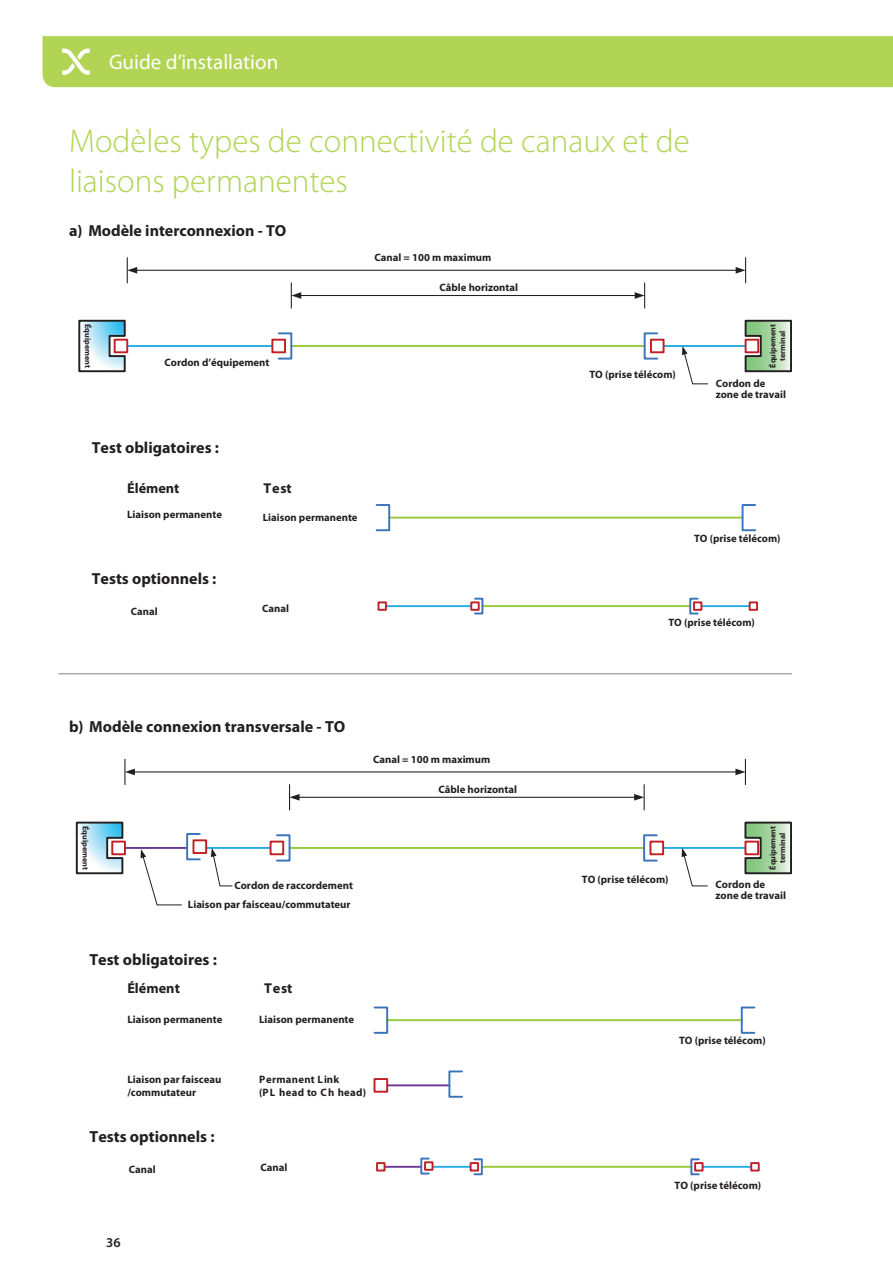
<style>
.page{position:relative;width:893px;height:1263px;background:#fff}
.page>*{position:absolute;margin:0;border:0;box-sizing:border-box;transform-origin:0 0}
.t1{font:300 33px/39.6px "Myriad Pro";color:#b2d454}
.t2{font:21px "Myriad Pro";color:#fff}
.t3{font:700 16.05px "Myriad Pro";color:#231f20}
.t4{font:700 14.25px "Myriad Pro";color:#231f20}
.t5{font:600 13.5px "Myriad Pro";color:#231f20}
.t6{font:700 10.65px/10.6px "Myriad Pro";color:#231f20}
.t7{font:700 10.65px/12.9px "Myriad Pro";letter-spacing:.03em;color:#231f20}
.t8{font:700 8.1px/9.6px "Myriad Pro";color:#231f20;text-align:center}
.t9{font:700 7.95px/9.6px "Myriad Pro";color:#231f20;text-align:center}
</style>
<div class="page">
<div style="left:43px;top:36px;width:850px;height:51px;background:#b2d454"></div>
<hr style="left:664px;top:345px;width:82px;height:2px;background:#27ade3">
<hr style="left:127px;top:345px;width:145px;height:2px;background:#27ade3">
<div style="left:114px;top:339px;width:14px;height:14px;background:#c02025"></div>
<div style="left:271px;top:339px;width:15px;height:14px;background:#fff;border:2px solid #c02025"></div>
<div style="left:650px;top:339px;width:14px;height:14px;background:#fff;border:2px solid #c02025"></div>
<svg style="left:277px;top:332px;width:382px;height:28px"></svg>
<svg style="left:744px;top:319px;width:48px;height:54px;background:#a2b899"></svg>
<svg style="left:78px;top:319px;width:49px;height:54px"></svg>
<hr style="left:136px;top:270px;width:600px;height:1px;background:#231f20">
<svg style="left:127px;top:258px;width:10px;height:25px"></svg>
<svg style="left:736px;top:258px;width:10px;height:25px"></svg>
<hr style="left:300px;top:295px;width:335px;height:1px;background:#231f20">
<svg style="left:291px;top:283px;width:10px;height:25px"></svg>
<svg style="left:635px;top:283px;width:10px;height:25px"></svg>
<svg style="left:682px;top:346px;width:26px;height:38px"></svg>
<svg style="left:375px;top:504px;width:381px;height:28px"></svg>
<hr style="left:701px;top:605px;width:49px;height:2px;background:#27ade3">
<hr style="left:386px;top:605px;width:85px;height:2px;background:#27ade3">
<div style="left:378px;top:601px;width:9px;height:10px;background:#fff;border:2px solid #c02025"></div>
<svg style="left:470px;top:601px;width:3px;height:10px"></svg>
<svg style="left:700px;top:601px;width:2px;height:10px"></svg>
<div style="left:749px;top:601px;width:9px;height:10px;background:#fff;border:2px solid #c02025"></div>
<svg style="left:473px;top:597px;width:227px;height:18px"></svg>
<hr style="left:125px;top:847px;width:62px;height:2px;background:#6e3996">
<hr style="left:663px;top:847px;width:82px;height:2px;background:#27ade3">
<hr style="left:206px;top:847px;width:65px;height:2px;background:#27ade3">
<svg style="left:124px;top:841px;width:2px;height:14px"></svg>
<div style="left:270px;top:841px;width:14px;height:14px;background:#fff;border:2px solid #c02025"></div>
<div style="left:649px;top:841px;width:15px;height:14px;background:#fff;border:2px solid #c02025"></div>
<svg style="left:275px;top:834px;width:384px;height:28px"></svg>
<svg style="left:743px;top:821px;width:49px;height:54px;background:#a3b99a"></svg>
<svg style="left:75px;top:821px;width:49px;height:54px"></svg>
<hr style="left:134px;top:771px;width:602px;height:1px;background:#231f20">
<svg style="left:124px;top:759px;width:11px;height:26px"></svg>
<svg style="left:735px;top:759px;width:11px;height:26px"></svg>
<hr style="left:299px;top:797px;width:336px;height:1px;background:#231f20">
<svg style="left:289px;top:785px;width:11px;height:25px"></svg>
<svg style="left:634px;top:785px;width:11px;height:25px"></svg>
<svg style="left:682px;top:848px;width:26px;height:38px"></svg>
<div style="left:193px;top:839px;width:14px;height:15px;background:#fff;border:2px solid #c02025"></div>
<div style="left:186px;top:833px;width:15px;height:27px;border:2px solid #3973ba"></div>
<svg style="left:211px;top:848px;width:22px;height:38px"></svg>
<svg style="left:141px;top:849px;width:41px;height:56px"></svg>
<svg style="left:373px;top:1006px;width:383px;height:28px"></svg>
<hr style="left:387px;top:1084px;width:62px;height:2px;background:#6e3996">
<div style="left:374px;top:1078px;width:14px;height:15px;background:#fff;border:2px solid #c02025"></div>
<div style="left:448px;top:1070px;width:15px;height:28px;border:2px solid #3973ba"></div>
<hr style="left:385px;top:1166px;width:36px;height:2px;background:#6e3996">
<hr style="left:703px;top:1166px;width:48px;height:2px;background:#27ade3">
<hr style="left:432px;top:1166px;width:39px;height:2px;background:#27ade3">
<div style="left:376px;top:1162px;width:9px;height:9px;background:#fff;border:2px solid #c02025"></div>
<svg style="left:470px;top:1162px;width:2px;height:9px"></svg>
<svg style="left:701px;top:1162px;width:3px;height:9px"></svg>
<div style="left:750px;top:1162px;width:10px;height:9px;background:#fff;border:2px solid #c02025"></div>
<svg style="left:472px;top:1158px;width:229px;height:18px"></svg>
<svg style="left:424px;top:1161px;width:9px;height:10px"></svg>
<div style="left:420px;top:1157px;width:10px;height:17px;border:2px solid #3973ba"></div>
<hr style="left:58px;top:673px;width:734px;height:1px;background:#7e8083">
<h2 class="t2" style="left:109px;top:50px;width:171px">Guide d’installation</h2>
<h1 class="t1" style="left:69px;top:122px;width:622px">Modèles types de connectivité de canaux et de liaisons permanentes</h1>
<h3 class="t3" style="left:69px;top:222px;width:219px">a) Modèle interconnexion - TO</h3>
<p class="t9" style="left:93px;top:324px;width:45px;rotate:90deg">Équipement</p>
<p class="t6" style="left:165px;top:357px;width:106px">Cordon d’équipement</p>
<p class="t6" style="left:375px;top:252px;width:118px">Canal = 100 m maximum</p>
<p class="t6" style="left:440px;top:282px;width:80px">Câble horizontal</p>
<h3 class="t3" style="left:92px;top:439px;width:129px">Test obligatoires :</h3>
<h3 class="t4" style="left:127px;top:480px;width:54px">Élément</h3>
<h3 class="t4" style="left:263px;top:480px;width:30px">Test</h3>
<p class="t6" style="left:127px;top:509px;width:96px">Liaison permanente</p>
<p class="t6" style="left:263px;top:512px;width:96px">Liaison permanente</p>
<h3 class="t3" style="left:92px;top:569px;width:126px">Tests optionnels :</h3>
<p class="t6" style="left:131px;top:606px;width:28px">Canal</p>
<p class="t6" style="left:262px;top:604px;width:28px">Canal</p>
<h3 class="t3" style="left:69px;top:718px;width:278px">b) Modèle connexion transversale - TO</h3>
<p class="t8" style="left:90px;top:826px;width:45px;rotate:90deg">Équipement</p>
<p class="t6" style="left:373px;top:754px;width:119px">Canal = 100 m maximum</p>
<p class="t6" style="left:438px;top:784px;width:80px">Câble horizontal</p>
<p class="t6" style="left:589px;top:369px;width:88px">TO (prise télécom)</p>
<p class="t9" style="left:768px;top:368px;width:45px;rotate:-90deg">Équipement terminal</p>
<p class="t6" style="left:716px;top:378px;width:72px">Cordon de zone de travail</p>
<p class="t6" style="left:694px;top:533px;width:88px">TO (prise télécom)</p>
<p class="t6" style="left:668px;top:618px;width:88px">TO (prise télécom)</p>
<p class="t8" style="left:768px;top:870px;width:45px;rotate:-90deg">Équipement terminal</p>
<p class="t6" style="left:582px;top:874px;width:88px">TO (prise télécom)</p>
<p class="t6" style="left:234px;top:880px;width:120px">Cordon de raccordement</p>
<p class="t6" style="left:715px;top:879px;width:72px">Cordon de zone de travail</p>
<p class="t6" style="left:188px;top:899px;width:164px">Liaison par faisceau/commutateur</p>
<h3 class="t3" style="left:89px;top:951px;width:129px">Test obligatoires :</h3>
<h3 class="t4" style="left:127px;top:980px;width:54px">Élément</h3>
<h3 class="t4" style="left:264px;top:980px;width:30px">Test</h3>
<p class="t6" style="left:127px;top:1014px;width:97px">Liaison permanente</p>
<p class="t6" style="left:259px;top:1014px;width:97px">Liaison permanente</p>
<p class="t6" style="left:127px;top:1073px;width:95px;line-height:12.9px">Liaison par faisceau /commutateur</p>
<h3 class="t3" style="left:90px;top:1127px;width:127px">Tests optionnels :</h3>
<p class="t6" style="left:129px;top:1164px;width:28px">Canal</p>
<p class="t6" style="left:260px;top:1162px;width:28px">Canal</p>
<p class="t7" style="left:259px;top:1073px;width:109px">Permanent Link<br>(PL head to Ch head)</p>
<p class="t5" style="left:106px;top:1235px;width:16px">36</p>
<p class="t6" style="left:679px;top:1035px;width:88px">TO (prise télécom)</p>
<p class="t6" style="left:674px;top:1180px;width:88px">TO (prise télécom)</p>
</div>
